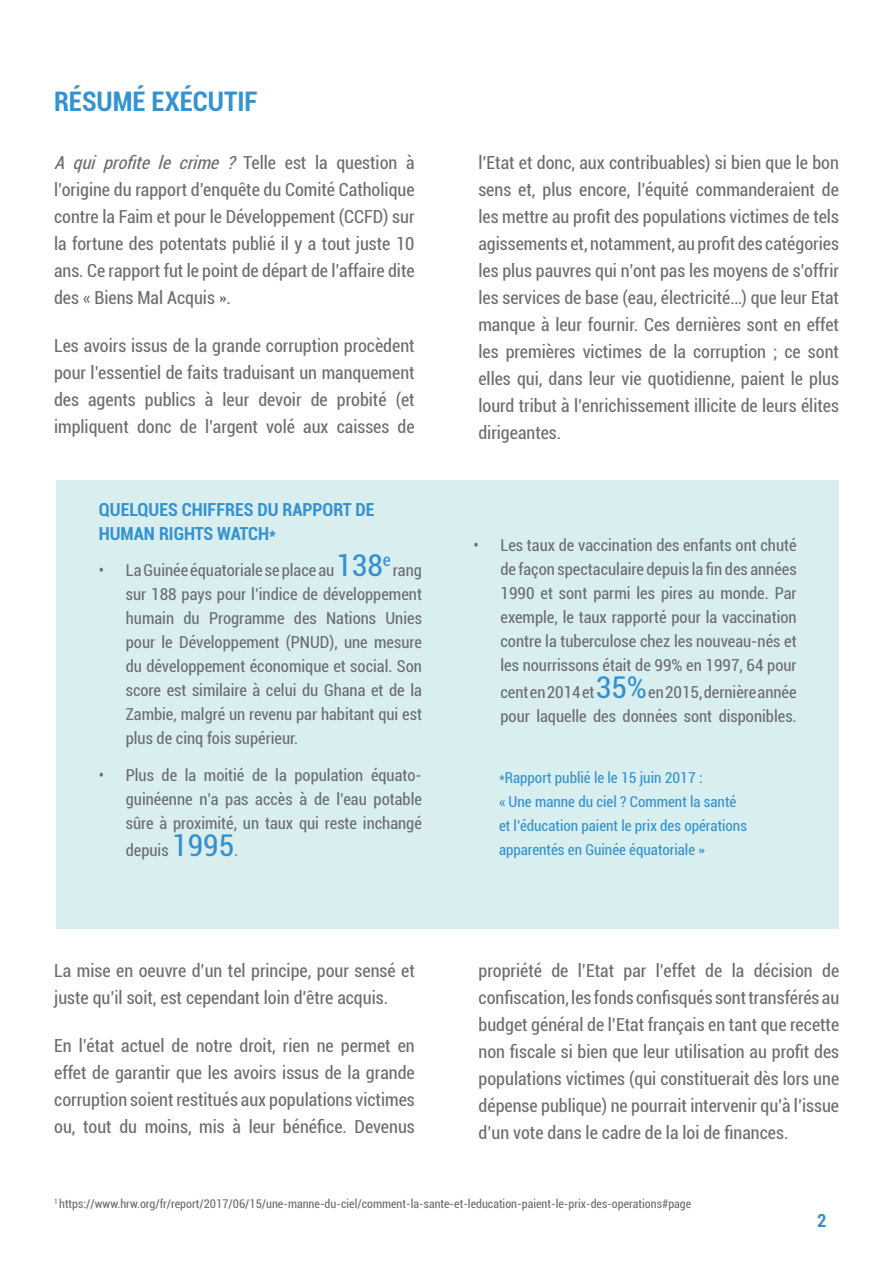
<style>
.page{position:relative;width:893px;height:1263px;background:#fff}
.page>*{position:absolute;margin:0;border:0;box-sizing:border-box;transform-origin:0 0}
.t1{font:700 condensed 27px "Roboto";color:#3393d0}
.t2{font:condensed 18px/27px "Roboto";color:#6c6d70;text-align:justify}
.t3{font:700 condensed 18px/24px "Roboto";color:#3592cf}
.t4{font:700 condensed 18px "Roboto";color:#3490ce}
.t5{font:condensed 16.5px/24px "Roboto";color:#6c6d70;text-align:justify}
.t6{font:condensed 15px/24px "Roboto";color:#3592cf}
.t7{font:condensed 12px "Roboto";color:#6c6d70}
.s1{font-style:italic}
.s2{font-size:30px;color:#3490ce}
</style>
<div class="page">
<div style="left:56px;top:481px;width:783px;height:448px;background:#d8eeef"></div>
<p class="t1" style="left:54px;top:82px;width:205px">RÉSUMÉ EXÉCUTIF</p>
<p class="t2" style="left:54px;top:148px;width:362px"><span class="s1">A qui profite le crime ?</span> Telle est la question à l’origine du rapport d’enquête du Comité Catholique contre la Faim et pour le Développement (CCFD) sur la fortune des potentats publié il y a tout juste 10 ans. Ce rapport fut le point de départ de l’affaire dite des « Biens Mal Acquis ».</p>
<p class="t2" style="left:54px;top:331px;width:362px">Les avoirs issus de la grande corruption procèdent pour l’essentiel de faits traduisant un manquement des agents publics à leur devoir de probité (et impliquent donc de l’argent volé aux caisses de</p>
<p class="t3" style="left:99px;top:496px;width:277px">QUELQUES CHIFFRES DU RAPPORT DE<br>HUMAN RIGHTS WATCH*</p>
<p class="t5" style="left:126px;top:558px;width:298px;text-indent:-27px">• La Guinée équatoriale se place au <span class="s2">138</span><sup>e</sup>rang sur 188 pays pour l’indice de développement humain du Programme des Nations Unies pour le Développement (PNUD), une mesure du développement économique et social. Son score est similaire à celui du Ghana et de la Zambie, malgré un revenu par habitant qui est plus de cinq fois supérieur.</p>
<p class="t5" style="left:126px;top:763px;width:298px;text-indent:-27px">• Plus de la moitié de la population équato&shy;guinéenne n’a pas accès à de l’eau potable sûre à proximité, un taux qui reste inchangé</p>
<p class="t5" style="left:126px;top:838px;width:114px">depuis <span class="s2">1995</span>.</p>
<p class="t2" style="left:54px;top:956px;width:362px">La mise en oeuvre d’un tel principe, pour sensé et juste qu’il soit, est cependant loin d’être acquis.</p>
<p class="t2" style="left:54px;top:1031px;width:362px">En l’état actuel de notre droit, rien ne permet en effet de garantir que les avoirs issus de la grande corruption soient restitués aux populations victimes ou, tout du moins, mis à leur bénéfice. Devenus</p>
<p class="t2" style="left:478px;top:148px;width:362px">l’Etat et donc, aux contribuables) si bien que le bon sens et, plus encore, l’équité commanderaient de les mettre au profit des populations victimes de tels agissements et, notamment, au profit des catégories les plus pauvres qui n’ont pas les moyens de s’offrir les services de base (eau, électricité…) que leur Etat manque à leur fournir. Ces dernières sont en effet les premières victimes de la corruption ; ce sont elles qui, dans leur vie quotidienne, paient le plus lourd tribut à l’enrichissement illicite de leurs élites dirigeantes.</p>
<p class="t5" style="left:500px;top:533px;width:298px;text-indent:-27px">• Les taux de vaccination des enfants ont chuté de façon spectaculaire depuis la fin des années 1990 et sont parmi les pires au monde. Par exemple, le taux rapporté pour la vaccination contre la tuberculose chez les nouveau-nés et les nourrissons était de 99% en 1997, 64 pour</p>
<p class="t5" style="left:500px;top:680px;width:298px">cent en 2014 et <span class="s2">35%</span> en 2015, dernière année pour laquelle des données sont disponibles.</p>
<p class="t6" style="left:499px;top:765px;width:249px">*Rapport publié le le 15 juin 2017 :<br>« Une manne du ciel ? Comment la santé et l’éducation paient le prix des opérations apparentés en Guinée équatoriale »</p>
<p class="t2" style="left:479px;top:956px;width:362px">propriété de l’Etat par l’effet de la décision de confiscation, les fonds confisqués sont transférés au budget général de l’Etat français en tant que recette non fiscale si bien que leur utilisation au profit des populations victimes (qui constituerait dès lors une dépense publique) ne pourrait intervenir qu’à l’issue d’un vote dans le cadre de la loi de finances.</p>
<p class="t7" style="left:54px;top:1196px;width:639px"><sup>1</sup> https://www.hrw.org/fr/report/2017/06/15/une-manne-du-ciel/comment-la-sante-et-leducation-paient-le-prix-des-operations#page</p>
<p class="t4" style="left:817px;top:1208px;width:11px">2</p>
</div>
